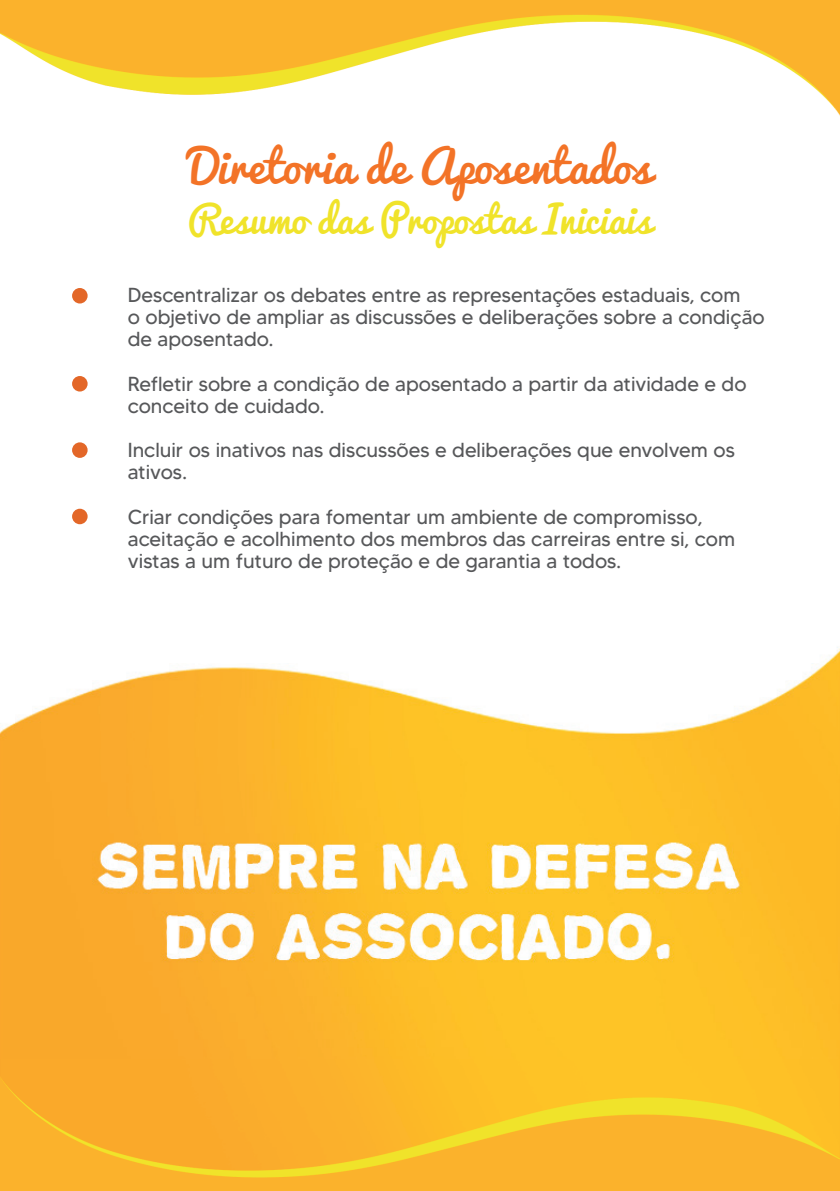
<style>
.page{position:relative;width:840px;height:1191px;background:#fff}
.page>*{position:absolute;margin:0;border:0;box-sizing:border-box;transform-origin:0 0}
.t1{font:45.4px "Pacifico";color:#f37327}
.t2{font:37.4px "Pacifico";color:#f0e32a}
.t3{font:20.2px/22.2px "MADETOMMY";color:#57585a}
</style>
<div class="page">
<img style="left:0;top:647px;width:839px;height:412px">
<img style="left:0;top:0;width:839px;height:115px">
<img style="left:0;top:1059px;width:839px;height:132px">
<div style="left:72px;top:288px;width:16px;height:15px;background:#e36728;border-radius:50%"></div>
<div style="left:72px;top:376px;width:16px;height:15px;background:#e36728;border-radius:50%"></div>
<div style="left:72px;top:442px;width:16px;height:16px;background:#e36728;border-radius:50%"></div>
<div style="left:72px;top:509px;width:16px;height:15px;background:#e36728;border-radius:50%"></div>
<h1 class="t1" style="left:188px;top:142px;width:464px">Diretoria de Aposentados</h1>
<h2 class="t2" style="left:188px;top:199px;width:464px">Resumo das Propostas Iniciais</h2>
<p class="t3" style="left:128px;top:284px;width:638px">Descentralizar os debates entre as representações estaduais, com<br>o objetivo de ampliar as discussões e deliberações sobre a condição de aposentado.</p>
<p class="t3" style="left:128px;top:372px;width:620px">Refletir sobre a condição de aposentado a partir da atividade e do conceito de cuidado.</p>
<p class="t3" style="left:128px;top:439px;width:608px">Incluir os inativos nas discussões e deliberações que envolvem os ativos.</p>
<p class="t3" style="left:128px;top:505px;width:608px">Criar condições para fomentar um ambiente de compromisso, aceitação e acolhimento dos membros das carreiras entre si, com vistas a um futuro de proteção e de garantia a todos.</p>
</div>
